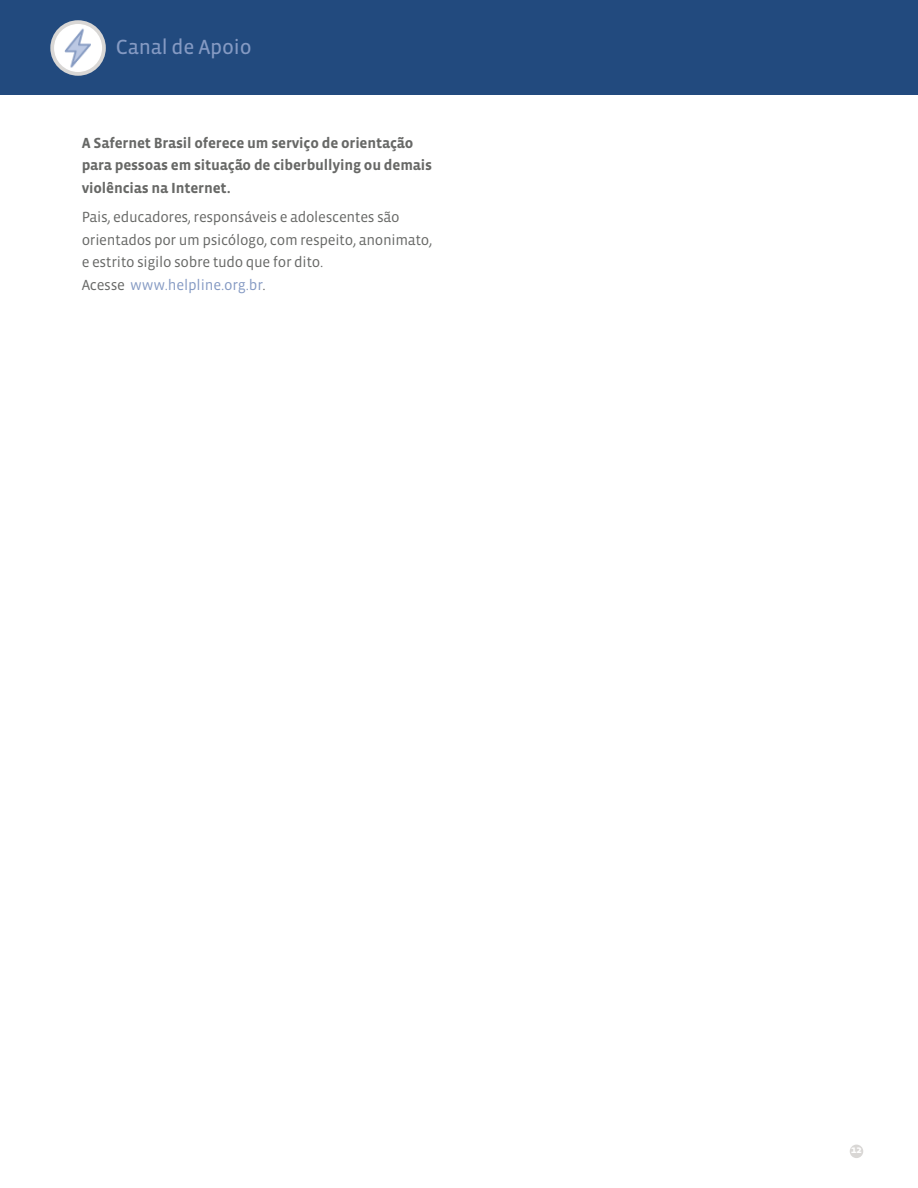
<style>
.page{position:relative;width:918px;height:1188px;background:#fff}
.page>*{position:absolute;margin:0;border:0;box-sizing:border-box;transform-origin:0 0}
.t1{font:21px "Vista Sans OT";letter-spacing:-.01em;color:#859ac3}
.t2{font:15px/22.5px "Vista Sans OT";letter-spacing:-.02em;color:#676866}
.t3{font:700 15px/22.5px "Vista Sans OT";letter-spacing:-.01em;color:#676866}
.t4{font:700 10.2px "Vista Sans OT";color:#fff;scale:1.15 1}
.s1{color:#859ac3}
</style>
<div class="page">
<div style="left:0;top:0;width:918px;height:94px;background:#224a7e"></div>
<svg style="left:52px;top:22px;width:52px;height:52px"></svg>
<img style="left:54px;top:24px;width:48px;height:48px;border-radius:24px">
<div style="left:50px;top:20px;width:56px;height:56px;border:4px solid #d9d7d5;border-radius:50%"></div>
<div style="left:850px;top:1145px;width:13px;height:13px;background:#d9d7d5;border-radius:50%"></div>
<h1 class="t1" style="left:116px;top:36px;width:137px">Canal de Apoio</h1>
<p class="t3" style="left:82px;top:132px;width:352px">A Safernet Brasil oferece um serviço de orientação para pessoas em situação de ciberbullying ou demais violências na Internet.</p>
<p class="t2" style="left:82px;top:206px;width:352px">Pais, educadores, responsáveis e adolescentes são orientados por um psicólogo, com respeito, anonimato, e estrito sigilo sobre tudo que for dito.<br>Acesse <span class="s1">www.helpline.org.br</span>.</p>
<p class="t4" style="left:851px;top:1145px;width:11px">12</p>
</div>
